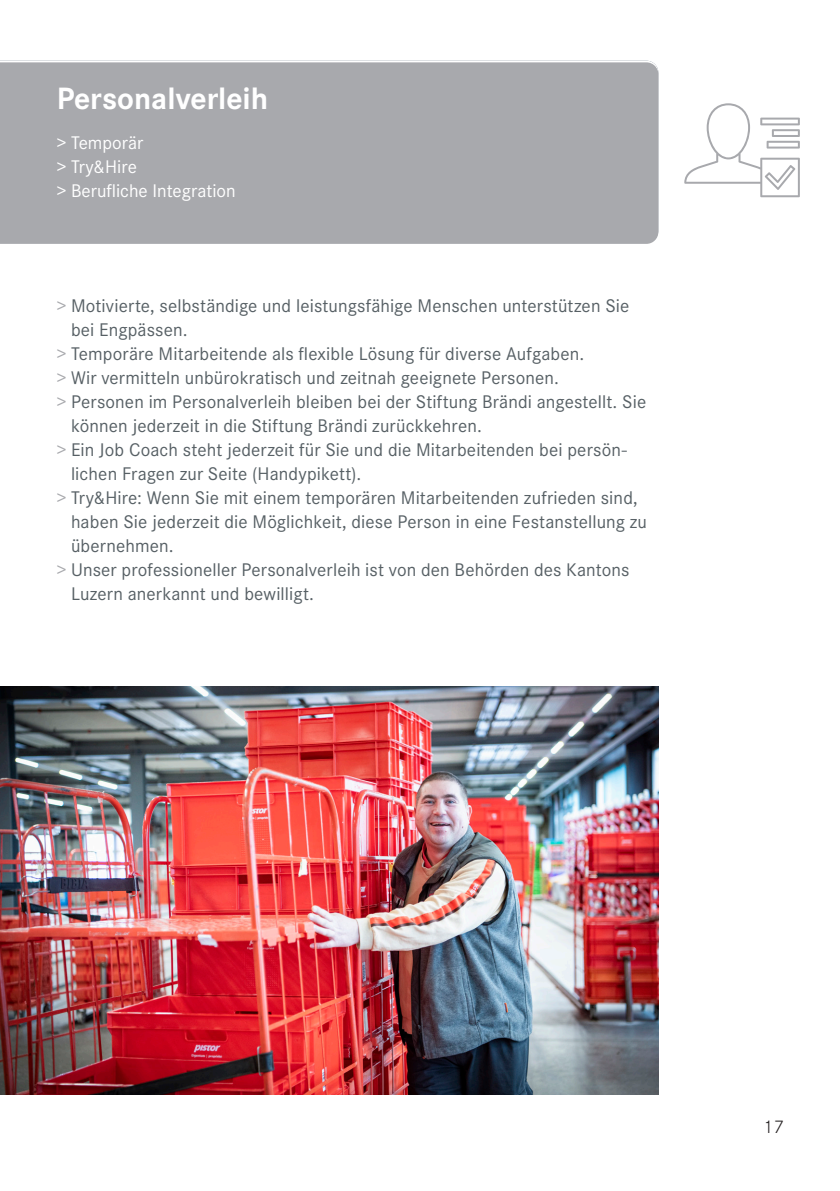
<style>
.page{position:relative;width:840px;height:1191px;background:#fff}
.page>*{position:absolute;margin:0;border:0;box-sizing:border-box;transform-origin:0 0}
.t1{font:700 32px "Corporate S";color:#fff}
.t2{font:19px "Corporate S";letter-spacing:.005em;color:#576065}
.t3{font:19px/24px "Corporate S";color:#fff;text-align:justify}
.t4{font:300 19px "Corporate S";color:#231f20}
.s1{color:#a8a9ad}
</style>
<div class="page">
<img style="left:0;top:686px;width:658px;height:408px">
<div style="left:0;top:62px;width:658px;height:182px;background:#a8a9ad"></div>
<svg style="left:684px;top:103px;width:115px;height:94px"></svg>
<h1 class="t1" style="left:74px;top:80px;width:61px">Titel</h1>
<p class="t3" style="left:57px;top:131px;width:180px;text-align:left">&gt; Temporär<br>&gt; Try&amp;Hire<br>&gt; Berufliche Integration</p>
<h1 class="t1" style="left:57px;top:80px;width:213px">Personalverleih</h1>
<p class="t3" style="left:74px;top:131px;width:47px">&gt; Text &gt; Text &gt; Text</p>
<p class="t2" style="left:57px;top:295px;width:574px"><span class="s1">&gt;</span> Motivierte, selbständige und leistungsfähige Menschen unterstützen Sie</p>
<p class="t2" style="left:71px;top:319px;width:118px">bei Engpässen.</p>
<p class="t2" style="left:57px;top:343px;width:528px"><span class="s1">&gt;</span> Temporäre Mitarbeitende als flexible Lösung für diverse Aufgaben.</p>
<p class="t2" style="left:57px;top:367px;width:503px"><span class="s1">&gt;</span> Wir vermitteln unbürokratisch und zeitnah geeignete Personen.</p>
<p class="t2" style="left:57px;top:391px;width:590px"><span class="s1">&gt;</span> Personen im Personalverleih bleiben bei der Stiftung Brändi angestellt. Sie</p>
<p class="t2" style="left:71px;top:415px;width:412px">können jederzeit in die Stiftung Brändi zurückkehren.</p>
<p class="t2" style="left:57px;top:439px;width:571px"><span class="s1">&gt;</span> Ein Job Coach steht jederzeit für Sie und die Mitarbeitenden bei persön-</p>
<p class="t2" style="left:71px;top:463px;width:291px">lichen Fragen zur Seite (Handypikett).</p>
<p class="t2" style="left:57px;top:487px;width:582px"><span class="s1">&gt;</span> Try&amp;Hire: Wenn Sie mit einem temporären Mitarbeitenden zufrieden sind,</p>
<p class="t2" style="left:71px;top:511px;width:577px">haben Sie jederzeit die Möglichkeit, diese Person in eine Festanstellung zu</p>
<p class="t2" style="left:71px;top:535px;width:104px">übernehmen.</p>
<p class="t2" style="left:57px;top:559px;width:574px"><span class="s1">&gt;</span> Unser professioneller Personalverleih ist von den Behörden des Kantons</p>
<p class="t2" style="left:71px;top:583px;width:244px">Luzern anerkannt und bewilligt.</p>
<p class="t4" style="left:763px;top:1116px;width:21px">17</p>
</div>
